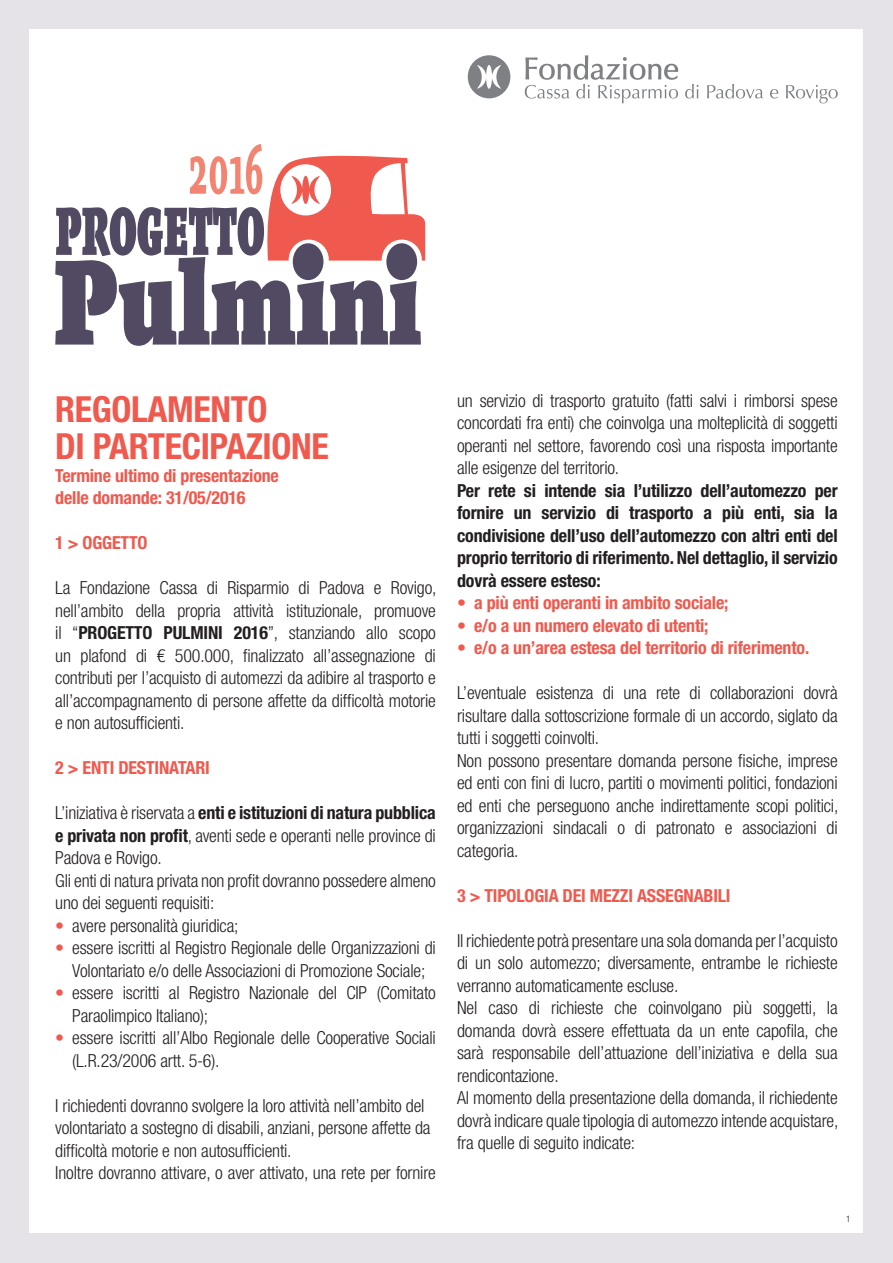
<style>
.page{position:relative;width:893px;height:1263px;background:#e5e3e7}
.page>*{position:absolute;margin:0;border:0;box-sizing:border-box;transform-origin:0 0}
.t1{font:700 condensed 36px/37.5px "Helvetica Neue LT Std";letter-spacing:-.01em;color:#f0594d}
.t2{font:300 condensed 18px/22.5px "Helvetica Neue LT Std";letter-spacing:-.01em;color:#231f20}
.t3{font:700 condensed 18px/22.5px "Helvetica Neue LT Std";letter-spacing:-.01em;color:#f0594d}
.t4{font:700 condensed 18px/22.5px "Helvetica Neue LT Std";letter-spacing:-.01em;color:#231f20;text-align:justify}
.t5{font:300 condensed 9px "Helvetica Neue LT Std";color:#231f20}
.s1{font-weight:700}
.s2{color:#f0594d}
</style>
<div class="page">
<div style="left:30px;top:30px;width:833px;height:1203px;background:#fff"></div>
<svg style="left:468px;top:55px;width:42px;height:43px"></svg>
<svg style="left:525px;top:55px;width:153px;height:48px"></svg>
<svg style="left:685px;top:84px;width:13px;height:15px"></svg>
<svg style="left:707px;top:84px;width:56px;height:15px"></svg>
<svg style="left:770px;top:89px;width:8px;height:10px"></svg>
<svg style="left:786px;top:85px;width:52px;height:18px"></svg>
<svg style="left:55px;top:144px;width:370px;height:202px"></svg>
<h1 class="t1" style="left:55px;top:389px;width:275px">REGOLAMENTO<br>DI PARTECIPAZIONE</h1>
<p class="t3" style="left:55px;top:464px;width:225px">Termine ultimo di presentazione delle domande: 31/05/2016</p>
<p class="t3" style="left:55px;top:531px;width:94px">1 &gt; OGGETTO</p>
<p class="t2" style="left:55px;top:576px;width:383px;text-align:justify">La Fondazione Cassa di Risparmio di Padova e Rovigo, nell’ambito della propria attività istituzionale, promuove il “<span class="s1">PROGETTO PULMINI 2016</span>”, stanziando allo scopo un plafond di € 500.000, finalizzato all’assegnazione di contributi per l’acquisto di automezzi da adibire al trasporto e all’accompagnamento di persone affette da difficoltà motorie e non autosufficienti.</p>
<p class="t3" style="left:55px;top:756px;width:156px">2 &gt; ENTI DESTINATARI</p>
<p class="t2" style="left:55px;top:801px;width:382px">L’iniziativa è riservata a <span class="s1">enti e istituzioni di natura pubblica e privata non profit</span>, aventi sede e operanti nelle province di Padova e Rovigo.<br>Gli enti di natura privata non profit dovranno possedere almeno uno dei seguenti requisiti:</p>
<p class="t2" style="left:55px;top:914px;width:185px"><span class="s2">•</span> avere personalità giuridica;</p>
<p class="t2" style="left:55px;top:936px;width:382px;text-align:center"><span class="s2">•</span> essere iscritti al Registro Regionale delle Organizzazioni di<br>Volontariato e/o delle Associazioni di Promozione Sociale;</p>
<p class="t2" style="left:72px;top:981px;width:365px;text-indent:-17px"><span class="s2">•</span> essere iscritti al Registro Nazionale del CIP (Comitato<br>Paraolimpico Italiano);</p>
<p class="t2" style="left:72px;top:1026px;width:365px;text-indent:-17px"><span class="s2">•</span> essere iscritti all’Albo Regionale delle Cooperative Sociali (L.R.23/2006 artt. 5-6).</p>
<p class="t2" style="left:55px;top:1094px;width:382px">I richiedenti dovranno svolgere la loro attività nell’ambito del volontariato a sostegno di disabili, anziani, persone affette da difficoltà motorie e non autosufficienti.<br>Inoltre dovranno attivare, o aver attivato, una rete per fornire</p>
<p class="t2" style="left:457px;top:389px;width:382px;text-align:justify">un servizio di trasporto gratuito (fatti salvi i rimborsi spese concordati fra enti) che coinvolga una molteplicità di soggetti operanti nel settore, favorendo così una risposta importante alle esigenze del territorio.</p>
<p class="t4" style="left:457px;top:479px;width:382px">Per rete si intende sia l’utilizzo dell’automezzo per fornire un servizio di trasporto a più enti, sia la condivisione dell’uso dell’automezzo con altri enti del proprio territorio di riferimento. Nel dettaglio, il servizio dovrà essere esteso:</p>
<p class="t3" style="left:457px;top:591px;width:273px">• a più enti operanti in ambito sociale;</p>
<p class="t3" style="left:457px;top:614px;width:253px">• e/o a un numero elevato di utenti;</p>
<p class="t3" style="left:457px;top:636px;width:354px">• e/o a un’area estesa del territorio di riferimento.</p>
<p class="t2" style="left:457px;top:681px;width:383px">L’eventuale esistenza di una rete di collaborazioni dovrà risultare dalla sottoscrizione formale di un accordo, siglato da tutti i soggetti coinvolti.<br>Non possono presentare domanda persone fisiche, imprese ed enti con fini di lucro, partiti o movimenti politici, fondazioni ed enti che perseguono anche indirettamente scopi politici, organizzazioni sindacali o di patronato e associazioni di categoria.</p>
<p class="t3" style="left:457px;top:884px;width:275px">3 &gt; TIPOLOGIA DEI MEZZI ASSEGNABILI</p>
<p class="t2" style="left:457px;top:929px;width:383px">Il richiedente potrà presentare una sola domanda per l’acquisto di un solo automezzo; diversamente, entrambe le richieste verranno automaticamente escluse.<br>Nel caso di richieste che coinvolgano più soggetti, la domanda dovrà essere effettuata da un ente capofila, che sarà responsabile dell’attuazione dell’iniziativa e della sua rendicontazione.<br>Al momento della presentazione della domanda, il richiedente dovrà indicare quale tipologia di automezzo intende acquistare, fra quelle di seguito indicate:</p>
<p class="t5" style="left:846px;top:1213px;width:6px">1</p>
</div>
